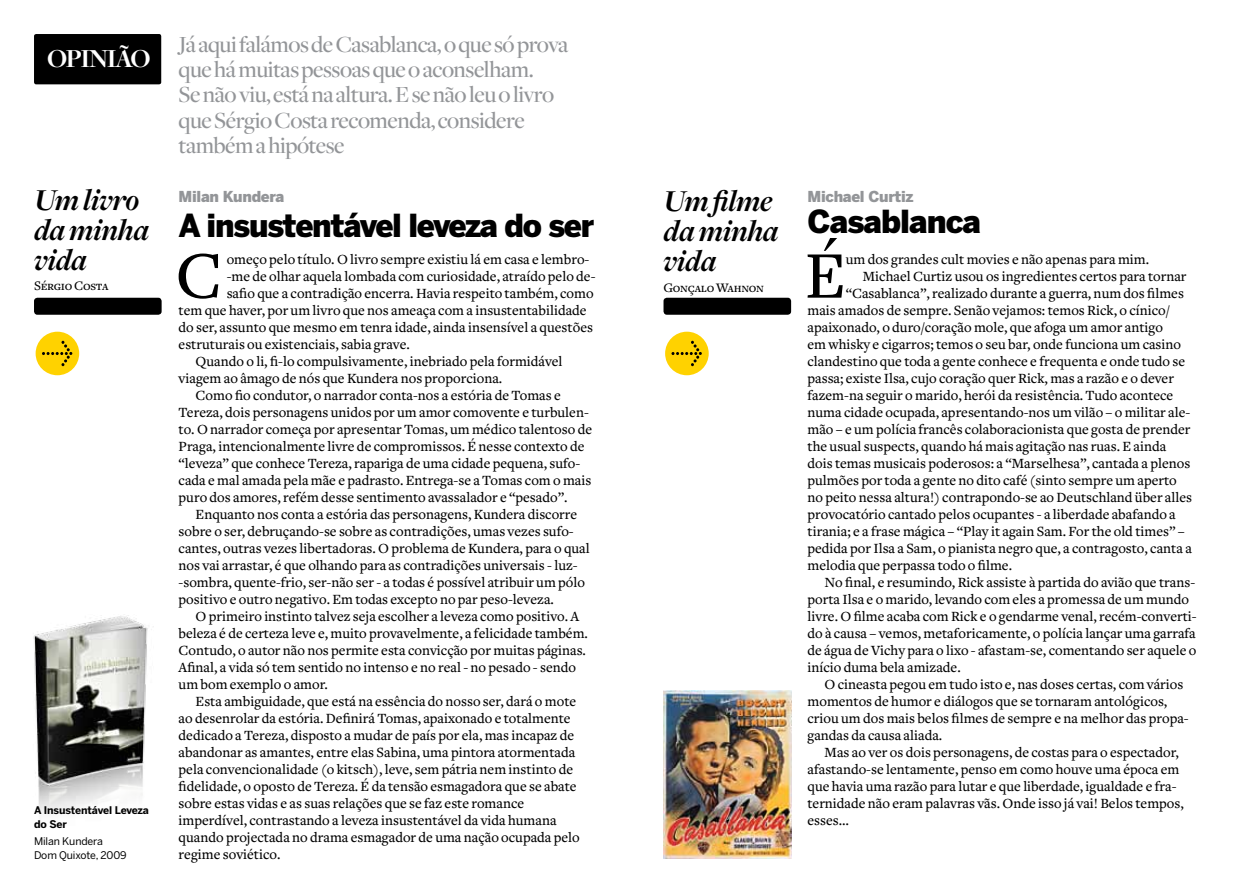
<style>
.page{position:relative;width:1259px;height:893px;background:#fff}
.page>*{position:absolute;margin:0;border:0;box-sizing:border-box;transform-origin:0 0}
.t1{font:500 69px "Freight Text";color:#000}
.t2{font:italic 700 31.5px/30px "Freight Disp";letter-spacing:-.01em;color:#000}
.t3{font:900 31.5px "Benton Sans";letter-spacing:-.04em;color:#000}
.t4{font:700 27px "Freight Disp";letter-spacing:-.05em;color:#fff}
.t5{font:500 24px/25.5px "Freight Disp";letter-spacing:-.02em;color:#939598}
.t6{font:900 15px "Benton Sans";letter-spacing:-.02em;color:#939598}
.t7{font:500 14.7px "Freight Text";color:#000}
.t8{font:13.5px "Freight Text Medium SC";letter-spacing:-.02em;color:#000}
.t9{font:10.5px/13.5px "Benton Sans";letter-spacing:-.01em;color:#000}
.t10{font:700 10.5px/13.5px "Benton Sans";letter-spacing:-.01em;color:#000}
</style>
<div class="page">
<div style="left:34px;top:34px;width:127px;height:50px;background:#000;border-radius:2px"></div>
<div style="left:663px;top:298px;width:128px;height:17px;background:#000;border-radius:3px"></div>
<div style="left:34px;top:298px;width:128px;height:17px;background:#000;border-radius:3px"></div>
<div style="left:665px;top:332px;width:43px;height:43px;background:#ffd200;border-radius:50%"></div>
<svg style="left:671px;top:341px;width:31px;height:25px"></svg>
<div style="left:36px;top:332px;width:43px;height:43px;background:#ffd200;border-radius:50%"></div>
<svg style="left:42px;top:341px;width:30px;height:25px"></svg>
<img style="left:663px;top:691px;width:128px;height:168px">
<img style="left:33px;top:615px;width:121px;height:198px">
<h3 class="t4" style="left:47px;top:44px;width:103px">OPINIÃO</h3>
<h2 class="t2" style="left:34px;top:185px;width:117px">Um livro da minha vida</h2>
<p class="t8" style="left:34px;top:279px;width:76px">Sérgio Costa</p>
<p class="t10" style="left:34px;top:803px;width:116px">A Insustentável Leveza do Ser</p>
<p class="t9" style="left:34px;top:835px;width:94px">Milan Kundera<br>Dom Quixote, 2009</p>
<h3 class="t5" style="left:179px;top:32px;width:391px">Já aqui falámos de Casablanca, o que só prova que há muitas pessoas que o aconselham.<br>Se não viu, está na altura. E se não leu o livro que Sérgio Costa recomenda, considere também a hipótese</h3>
<p class="t6" style="left:179px;top:188px;width:107px">Milan Kundera</p>
<h2 class="t3" style="left:179px;top:206px;width:417px">A insustentável leveza do ser</h2>
<h1 class="t1" style="left:175px;top:238px;width:49px">C</h1>
<p class="t7" style="left:227px;top:251px;width:364px">omeço pelo título. O livro sempre existiu lá em casa e lembro-</p>
<p class="t7" style="left:227px;top:268px;width:370px">-me de olhar aquela lombada com curiosidade, atraído pelo de-</p>
<p class="t7" style="left:227px;top:285px;width:368px">safio que a contradição encerra. Havia respeito também, como</p>
<p class="t7" style="left:179px;top:302px;width:409px">tem que haver, por um livro que nos ameaça com a insustentabilidade</p>
<p class="t7" style="left:179px;top:319px;width:416px">do ser, assunto que mesmo em tenra idade, ainda insensível a questões</p>
<p class="t7" style="left:179px;top:336px;width:233px">estruturais ou existenciais, sabia grave.</p>
<p class="t7" style="left:196px;top:353px;width:368px">Quando o li, fi-lo compulsivamente, inebriado pela formidável</p>
<p class="t7" style="left:179px;top:370px;width:325px">viagem ao âmago de nós que Kundera nos proporciona.</p>
<p class="t7" style="left:196px;top:387px;width:367px">Como fio condutor, o narrador conta-nos a estória de Tomas e</p>
<p class="t7" style="left:179px;top:404px;width:412px">Tereza, dois personagens unidos por um amor comovente e turbulen-</p>
<p class="t7" style="left:179px;top:421px;width:415px">to. O narrador começa por apresentar Tomas, um médico talentoso de</p>
<p class="t7" style="left:179px;top:438px;width:407px">Praga, intencionalmente livre de compromissos. É nesse contexto de</p>
<p class="t7" style="left:179px;top:455px;width:403px">“leveza” que conhece Tereza, rapariga de uma cidade pequena, sufo-</p>
<p class="t7" style="left:179px;top:472px;width:414px">cada e mal amada pela mãe e padrasto. Entrega-se a Tomas com o mais</p>
<p class="t7" style="left:179px;top:489px;width:390px">puro dos amores, refém desse sentimento avassalador e “pesado”.</p>
<p class="t7" style="left:196px;top:506px;width:383px">Enquanto nos conta a estória das personagens, Kundera discorre</p>
<p class="t7" style="left:179px;top:523px;width:397px">sobre o ser, debruçando-se sobre as contradições, umas vezes sufo-</p>
<p class="t7" style="left:179px;top:540px;width:413px">cantes, outras vezes libertadoras. O problema de Kundera, para o qual</p>
<p class="t7" style="left:179px;top:557px;width:400px">nos vai arrastar, é que olhando para as contradições universais - luz-</p>
<p class="t7" style="left:179px;top:574px;width:408px">-sombra, quente-frio, ser-não ser - a todas é possível atribuir um pólo</p>
<p class="t7" style="left:179px;top:591px;width:377px">positivo e outro negativo. Em todas excepto no par peso-leveza.</p>
<p class="t7" style="left:196px;top:608px;width:385px">O primeiro instinto talvez seja escolher a leveza como positivo. A</p>
<p class="t7" style="left:179px;top:625px;width:411px">beleza é de certeza leve e, muito provavelmente, a felicidade também.</p>
<p class="t7" style="left:179px;top:642px;width:409px">Contudo, o autor não nos permite esta convicção por muitas páginas.</p>
<p class="t7" style="left:179px;top:659px;width:399px">Afinal, a vida só tem sentido no intenso e no real - no pesado - sendo</p>
<p class="t7" style="left:179px;top:676px;width:151px">um bom exemplo o amor.</p>
<p class="t7" style="left:196px;top:693px;width:382px">Esta ambiguidade, que está na essência do nosso ser, dará o mote</p>
<p class="t7" style="left:179px;top:710px;width:393px">ao desenrolar da estória. Definirá Tomas, apaixonado e totalmente</p>
<p class="t7" style="left:179px;top:727px;width:397px">dedicado a Tereza, disposto a mudar de país por ela, mas incapaz de</p>
<p class="t7" style="left:179px;top:744px;width:398px">abandonar as amantes, entre elas Sabina, uma pintora atormentada</p>
<p class="t7" style="left:179px;top:761px;width:396px">pela convencionalidade (o kitsch), leve, sem pátria nem instinto de</p>
<p class="t7" style="left:179px;top:778px;width:399px">fidelidade, o oposto de Tereza. É da tensão esmagadora que se abate</p>
<p class="t7" style="left:179px;top:795px;width:347px">sobre estas vidas e as suas relações que se faz este romance</p>
<p class="t7" style="left:179px;top:812px;width:379px">imperdível, contrastando a leveza insustentável da vida humana</p>
<p class="t7" style="left:179px;top:829px;width:403px">quando projectada no drama esmagador de uma nação ocupada pelo</p>
<p class="t7" style="left:179px;top:846px;width:103px">regime soviético.</p>
<h2 class="t2" style="left:663px;top:187px;width:117px">Um filme da minha vida</h2>
<p class="t8" style="left:663px;top:280px;width:102px">Gonçalo Wahnon</p>
<p class="t6" style="left:807px;top:187px;width:108px">Michael Curtiz</p>
<h2 class="t3" style="left:807px;top:203px;width:175px">Casablanca</h2>
<h1 class="t1" style="left:804px;top:238px;width:43px">É</h1>
<p class="t7" style="left:845px;top:251px;width:305px">um dos grandes cult movies e não apenas para mim.</p>
<p class="t7" style="left:862px;top:268px;width:325px">Michael Curtiz usou os ingredientes certos para tornar</p>
<p class="t7" style="left:845px;top:285px;width:340px">“Casablanca”, realizado durante a guerra, num dos filmes</p>
<p class="t7" style="left:807px;top:302px;width:364px">mais amados de sempre. Senão vejamos: temos Rick, o cínico/</p>
<p class="t7" style="left:807px;top:319px;width:357px">apaixonado, o duro/coração mole, que afoga um amor antigo</p>
<p class="t7" style="left:807px;top:336px;width:375px">em whisky e cigarros; temos o seu bar, onde funciona um casino</p>
<p class="t7" style="left:807px;top:353px;width:379px">clandestino que toda a gente conhece e frequenta e onde tudo se</p>
<p class="t7" style="left:807px;top:370px;width:368px">passa; existe Ilsa, cujo coração quer Rick, mas a razão e o dever</p>
<p class="t7" style="left:807px;top:387px;width:367px">fazem-na seguir o marido, herói da resistência. Tudo acontece</p>
<p class="t7" style="left:807px;top:404px;width:384px">numa cidade ocupada, apresentando-nos um vilão – o militar ale-</p>
<p class="t7" style="left:807px;top:421px;width:384px">mão – e um polícia francês colaboracionista que gosta de prender</p>
<p class="t7" style="left:807px;top:438px;width:360px">the usual suspects, quando há mais agitação nas ruas. E ainda</p>
<p class="t7" style="left:807px;top:455px;width:384px">dois temas musicais poderosos: a “Marselhesa”, cantada a plenos</p>
<p class="t7" style="left:807px;top:472px;width:371px">pulmões por toda a gente no dito café (sinto sempre um aperto</p>
<p class="t7" style="left:807px;top:489px;width:386px">no peito nessa altura!) contrapondo-se ao Deutschland über alles</p>
<p class="t7" style="left:807px;top:506px;width:370px">provocatório cantado pelos ocupantes - a liberdade abafando a</p>
<p class="t7" style="left:807px;top:523px;width:378px">tirania; e a frase mágica – “Play it again Sam. For the old times” –</p>
<p class="t7" style="left:807px;top:540px;width:386px">pedida por Ilsa a Sam, o pianista negro que, a contragosto, canta a</p>
<p class="t7" style="left:807px;top:557px;width:206px">melodia que perpassa todo o filme.</p>
<p class="t7" style="left:824px;top:574px;width:372px">No final, e resumindo, Rick assiste à partida do avião que trans-</p>
<p class="t7" style="left:807px;top:591px;width:383px">porta Ilsa e o marido, levando com eles a promessa de um mundo</p>
<p class="t7" style="left:807px;top:608px;width:391px">livre. O filme acaba com Rick e o gendarme venal, recém-converti-</p>
<p class="t7" style="left:807px;top:625px;width:390px">do à causa – vemos, metaforicamente, o polícia lançar uma garrafa</p>
<p class="t7" style="left:807px;top:642px;width:390px">de água de Vichy para o lixo - afastam-se, comentando ser aquele o</p>
<p class="t7" style="left:807px;top:659px;width:155px">início duma bela amizade.</p>
<p class="t7" style="left:824px;top:676px;width:360px">O cineasta pegou em tudo isto e, nas doses certas, com vários</p>
<p class="t7" style="left:807px;top:693px;width:361px">momentos de humor e diálogos que se tornaram antológicos,</p>
<p class="t7" style="left:807px;top:710px;width:383px">criou um dos mais belos filmes de sempre e na melhor das propa-</p>
<p class="t7" style="left:807px;top:727px;width:136px">gandas da causa aliada.</p>
<p class="t7" style="left:824px;top:744px;width:356px">Mas ao ver os dois personagens, de costas para o espectador,</p>
<p class="t7" style="left:807px;top:761px;width:373px">afastando-se lentamente, penso em como houve uma época em</p>
<p class="t7" style="left:807px;top:778px;width:370px">que havia uma razão para lutar e que liberdade, igualdade e fra-</p>
<p class="t7" style="left:807px;top:795px;width:378px">ternidade não eram palavras vãs. Onde isso já vai! Belos tempos,</p>
<p class="t7" style="left:807px;top:812px;width:43px">esses…</p>
</div>
